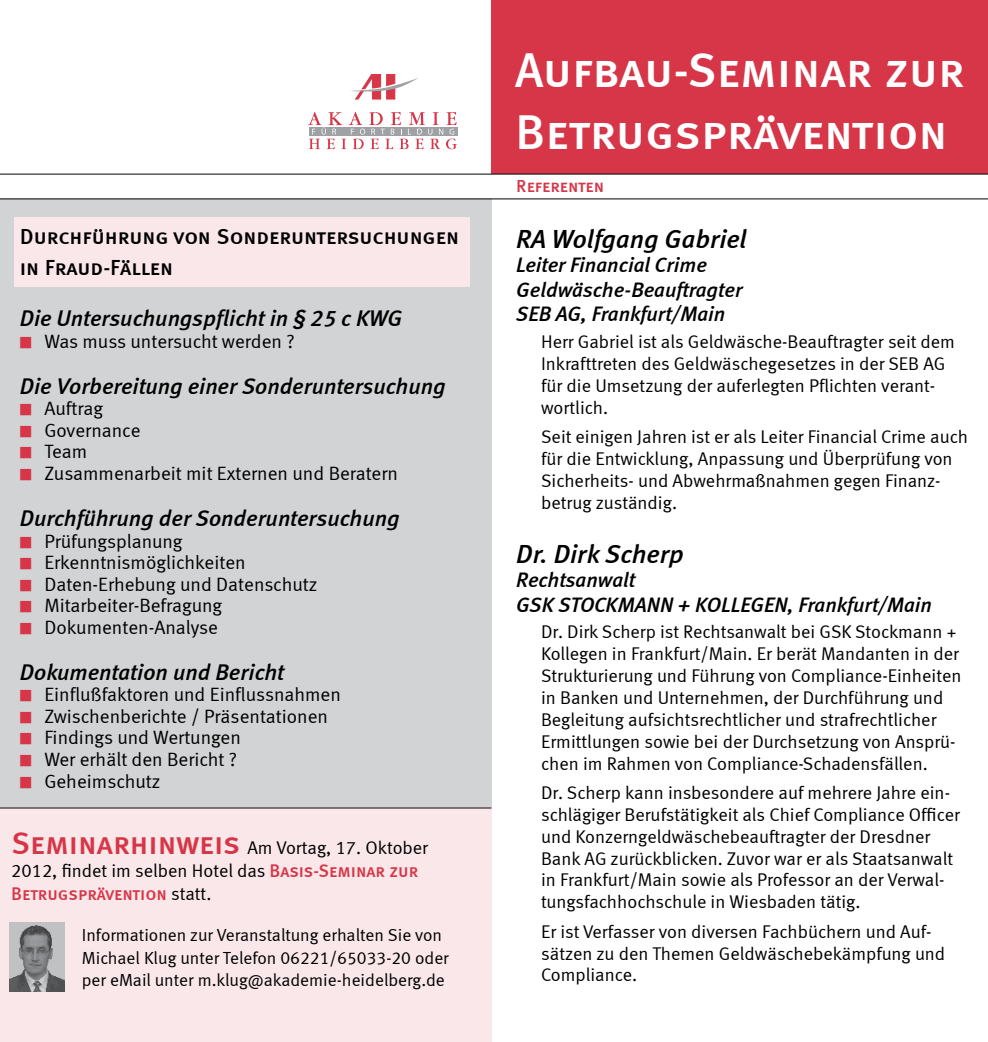
<style>
.page{position:relative;width:988px;height:1042px;background:#fff}
.page>*{position:absolute;margin:0;border:0;box-sizing:border-box;transform-origin:0 0}
.t1{font:49px/61.2px "Meta Medium LF Caps";color:#fff}
.t2{font:italic 26.25px "Meta Medium LF";color:#000}
.t3{font:italic 22.75px "Meta Medium LF";color:#000}
.t4{font:21.88px/31.5px "Meta Medium LF Caps";color:#000}
.t5{font:italic 21px/24.5px "Meta Medium LF";color:#000}
.t6{font:19.25px "Meta Normal";color:#000}
.t7{font:18.38px/21.9px "Meta Normal LF";color:#000}
.t8{font:18.38px "Meta Medium LF Caps";letter-spacing:-.005em;color:#d63647;scale:.96 1}
.t9{font:17.5px/22.8px "Meta Normal LF";color:#000}
.t10{font:17.5px "Meta Medium LF Caps";color:#d63647}
.s1{color:#d63647}
.s2{font-family:"Meta Medium LF Caps";font-size:31.5px;color:#d63647}
.s3{font-family:"Meta Medium LF Caps";color:#d63647}
.s4{font-family:"Meta Normal LF";color:#000}
</style>
<div class="page">
<div style="left:491px;top:0;width:496px;height:174px;background:#d63647"></div>
<svg style="left:351px;top:74px;width:67px;height:25px"></svg>
<svg style="left:308px;top:112px;width:149px;height:37px"></svg>
<div style="left:0;top:199px;width:491px;height:843px;background:#d1d3d4"></div>
<div style="left:14px;top:217px;width:455px;height:69px;background:#fae7e9"></div>
<hr style="left:0;top:198px;width:987px;height:1px;background:#000">
<hr style="left:0;top:174px;width:987px;height:1px;background:#000">
<div style="left:0;top:808px;width:491px;height:234px;background:#fae7e9"></div>
<hr style="left:0;top:807px;width:491px;height:1px;background:#000">
<img style="left:10px;top:922px;width:54px;height:69px">
<p class="t4" style="left:20px;top:220px;width:440px">Durchführung von Sonderuntersuchungen in Fraud-Fällen</p>
<p class="t3" style="left:20px;top:305px;width:384px">Die Untersuchungspflicht in § 25 c KWG</p>
<p class="t6" style="left:20px;top:330px;width:276px"><span class="s1">■</span> Was muss untersucht werden ?</p>
<p class="t3" style="left:20px;top:372px;width:427px">Die Vorbereitung einer Sonderuntersuchung</p>
<p class="t6" style="left:20px;top:398px;width:85px"><span class="s1">■</span> Auftrag</p>
<p class="t6" style="left:20px;top:419px;width:122px"><span class="s1">■</span> Governance</p>
<p class="t6" style="left:20px;top:441px;width:69px"><span class="s1">■</span> Team</p>
<p class="t6" style="left:20px;top:462px;width:379px"><span class="s1">■</span> Zusammenarbeit mit Externen und Beratern</p>
<p class="t3" style="left:20px;top:505px;width:381px">Durchführung der Sonderuntersuchung</p>
<p class="t6" style="left:20px;top:530px;width:164px"><span class="s1">■</span> Prüfungsplanung</p>
<p class="t6" style="left:20px;top:551px;width:227px"><span class="s1">■</span> Erkenntnismöglichkeiten</p>
<p class="t6" style="left:20px;top:573px;width:299px"><span class="s1">■</span> Daten-Erhebung und Datenschutz</p>
<p class="t6" style="left:20px;top:594px;width:204px"><span class="s1">■</span> Mitarbeiter-Befragung</p>
<p class="t6" style="left:20px;top:616px;width:200px"><span class="s1">■</span> Dokumenten-Analyse</p>
<p class="t3" style="left:20px;top:658px;width:266px">Dokumentation und Bericht</p>
<p class="t6" style="left:20px;top:683px;width:322px"><span class="s1">■</span> Einflußfaktoren und Einflussnahmen</p>
<p class="t6" style="left:20px;top:705px;width:310px"><span class="s1">■</span> Zwischenberichte / Präsentationen</p>
<p class="t6" style="left:20px;top:726px;width:222px"><span class="s1">■</span> Findings und Wertungen</p>
<p class="t6" style="left:20px;top:748px;width:218px"><span class="s1">■</span> Wer erhält den Bericht ?</p>
<p class="t6" style="left:20px;top:770px;width:142px"><span class="s1">■</span> Geheimschutz</p>
<p class="t7" style="left:11px;top:836px;width:418px;line-height:22.8px"><span class="s2">Seminarhinweis</span> Am Vortag, 17. Oktober<br>2012, findet im selben Hotel das <span class="s3">Basis-Seminar zur</span></p>
<p class="t8" style="left:11px;top:883px;width:210px">Betrugsprävention <span class="s4">statt.</span></p>
<p class="t9" style="left:82px;top:923px;width:368px">Informationen zur Veranstaltung erhalten Sie von<br>Michael Klug unter Telefon 06221/65033-20 oder per eMail unter m.klug@akademie-heidelberg.de</p>
<h1 class="t1" style="left:515px;top:39px;width:451px">Aufbau-Seminar zur<br>Betrugsprävention</h1>
<p class="t10" style="left:516px;top:176px;width:89px">Referenten</p>
<h2 class="t2" style="left:516px;top:223px;width:232px">RA Wolfgang Gabriel</h2>
<p class="t5" style="left:516px;top:252px;width:228px">Leiter Financial Crime<br>Geldwäsche-Beauftragter<br>SEB AG, Frankfurt/Main</p>
<p class="t7" style="left:541px;top:331px;width:415px">Herr Gabriel ist als Geldwäsche-Beauftragter seit dem Inkrafttreten des Geldwäschegesetzes in der SEB AG für die Umsetzung der auferlegten Pflichten verant&shy;wortlich.</p>
<p class="t7" style="left:541px;top:425px;width:428px">Seit einigen Jahren ist er als Leiter Financial Crime auch für die Entwicklung, Anpassung und Überprüfung von Sicherheits- und Abwehrmaßnahmen gegen Finanz&shy;betrug zuständig.</p>
<h2 class="t2" style="left:516px;top:538px;width:169px">Dr. Dirk Scherp</h2>
<p class="t5" style="left:516px;top:567px;width:417px">Rechtsanwalt<br>GSK STOCKMANN + KOLLEGEN, Frankfurt/Main</p>
<p class="t7" style="left:541px;top:621px;width:421px">Dr. Dirk Scherp ist Rechtsanwalt bei GSK Stockmann + Kollegen in Frankfurt/Main. Er berät Mandanten in der Strukturierung und Führung von Compliance-Einheiten in Banken und Unternehmen, der Durchführung und Begleitung aufsichtsrechtlicher und strafrechtlicher Ermittlungen sowie bei der Durchsetzung von Ansprü&shy;chen im Rahmen von Compliance-Schadensfällen.</p>
<p class="t7" style="left:541px;top:781px;width:420px">Dr. Scherp kann insbesondere auf mehrere Jahre ein&shy;schlägiger Berufstätigkeit als Chief Compliance Officer und Konzerngeldwäschebeauftragter der Dresdner Bank AG zurückblicken. Zuvor war er als Staatsanwalt in Frankfurt/Main sowie als Professor an der Verwal&shy;tungsfachhochschule in Wiesbaden tätig.</p>
<p class="t7" style="left:541px;top:920px;width:405px">Er ist Verfasser von diversen Fachbüchern und Auf&shy;sätzen zu den Themen Geldwäschebekämpfung und<br>Compliance.</p>
</div>
